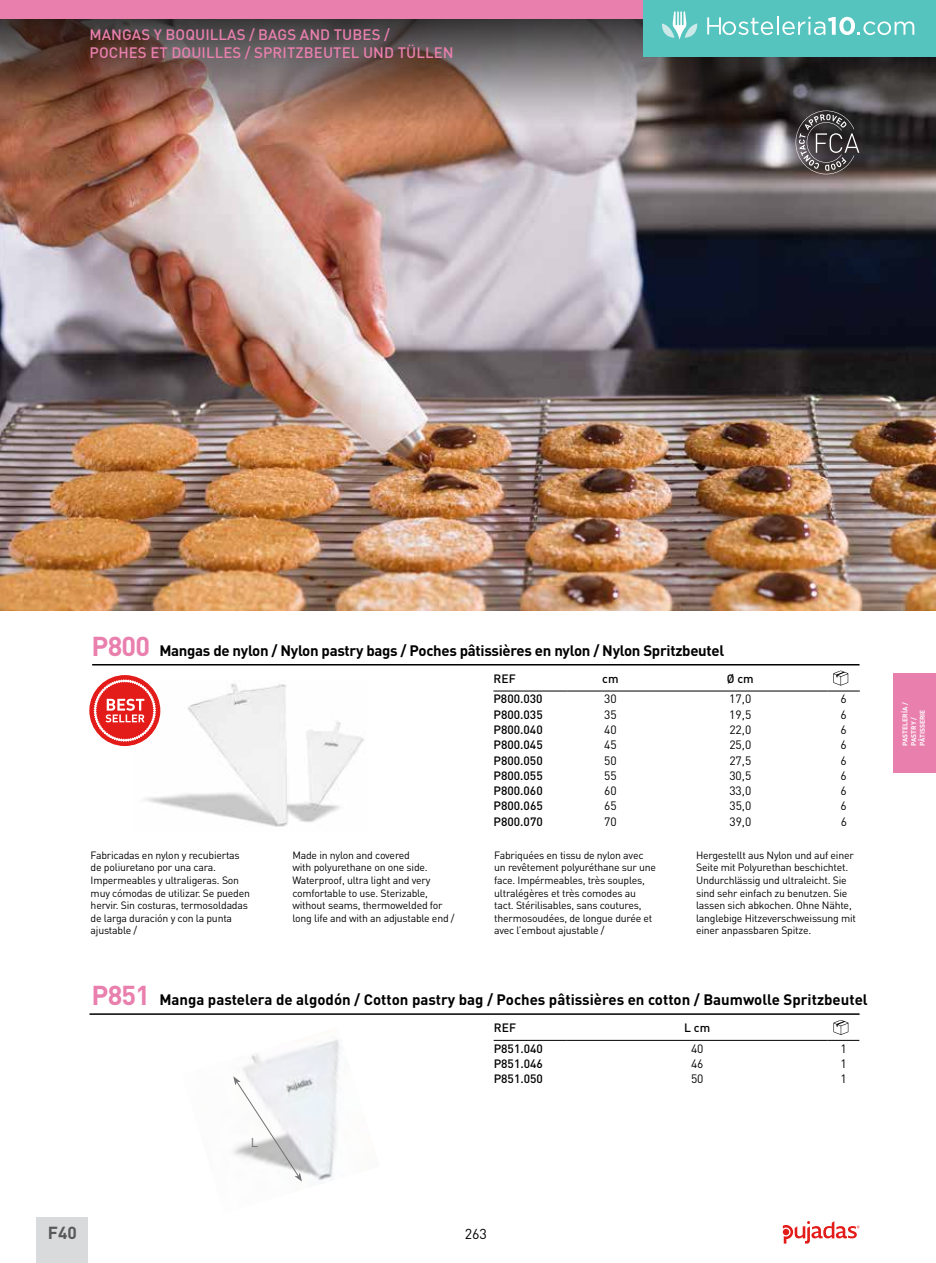
<style>
.page{position:relative;width:936px;height:1263px;background:#fff}
.page>*{position:absolute;margin:0;border:0;box-sizing:border-box;transform-origin:0 0}
.t1{font:700 17.25px "DIN Pro";color:#57585a}
.t2{font:700 15px "DIN Pro";letter-spacing:-.01em;color:#000}
.t3{font:500 15px/18px "DIN Pro";letter-spacing:.005em;color:#e97fad}
.t4{font:14.25px "DIN Pro";color:#000}
.t5{font:12.75px "DIN Pro";color:#707172}
.t6{font:500 12px "DIN Pro";color:#000}
.t7{font:12px "DIN Pro";color:#000}
.t8{font:10.5px/12.6px "DIN Pro";letter-spacing:-.02em;color:#000}
.t9{font:700 6.75px/8.7px "DIN Pro";color:#fff}
.s1{font-size:27px;color:#e97fad}
</style>
<div class="page">
<img style="left:0;top:124px;width:935px;height:486px">
<img style="left:0;top:19px;width:935px;height:105px">
<img style="left:242px;top:1039px;width:98px;height:145px">
<hr style="left:92px;top:664px;width:767px;height:1px;background:#000">
<hr style="left:89px;top:1013px;width:770px;height:2px;background:#000">
<img style="left:135px;top:683px;width:229px;height:144px">
<svg style="left:233px;top:1076px;width:69px;height:106px"></svg>
<svg style="left:795px;top:111px;width:64px;height:63px;background:#534f50"></svg>
<svg style="left:89px;top:675px;width:72px;height:71px"></svg>
<svg style="left:94px;top:680px;width:62px;height:61px"></svg>
<div style="left:0;top:0;width:859px;height:19px;background:#e97fad"></div>
<div style="left:37px;top:1217px;width:51px;height:46px;background:#d9dadb"></div>
<hr style="left:493px;top:1040px;width:73px;height:1px;background:#000">
<hr style="left:566px;top:1040px;width:261px;height:1px;background:#000">
<hr style="left:827px;top:1040px;width:32px;height:1px;background:#000">
<svg style="left:833px;top:1020px;width:15px;height:15px"></svg>
<hr style="left:493px;top:691px;width:75px;height:1px;background:#000">
<hr style="left:568px;top:691px;width:85px;height:1px;background:#000">
<hr style="left:653px;top:691px;width:174px;height:1px;background:#000">
<hr style="left:827px;top:691px;width:32px;height:1px;background:#000">
<svg style="left:833px;top:670px;width:15px;height:16px"></svg>
<svg style="left:782px;top:1221px;width:77px;height:22px"></svg>
<div style="left:893px;top:674px;width:42px;height:99px;background:#e97fad"></div>
<div style="left:643px;top:0;width:292px;height:57px;background:#55c3be"></div>
<svg style="left:707px;top:16px;width:207px;height:19px"></svg>
<svg style="left:661px;top:11px;width:37px;height:29px"></svg>
<h2 class="t3" style="left:90px;top:25px;width:365px">MANGAS Y BOQUILLAS / BAGS AND TUBES /<br>POCHES ET DOUILLES / SPRITZBEUTEL UND TÜLLEN</h2>
<h2 class="t2" style="left:91px;top:640px;width:634px"><span class="s1">P800</span> Mangas de nylon / Nylon pastry bags / Poches pâtissières en nylon / Nylon Spritzbeutel</h2>
<p class="t6" style="left:493px;top:670px;width:24px">REF</p>
<p class="t6" style="left:602px;top:670px;width:18px">cm</p>
<p class="t6" style="left:726px;top:670px;width:29px">Ø cm</p>
<p class="t6" style="left:493px;top:691px;width:51px">P800.030</p>
<p class="t7" style="left:604px;top:691px;width:14px">30</p>
<p class="t7" style="left:729px;top:691px;width:23px">17,0</p>
<p class="t7" style="left:840px;top:691px;width:8px">6</p>
<p class="t6" style="left:493px;top:706px;width:51px">P800.035</p>
<p class="t7" style="left:604px;top:706px;width:14px">35</p>
<p class="t7" style="left:729px;top:706px;width:23px">19,5</p>
<p class="t7" style="left:840px;top:706px;width:8px">6</p>
<p class="t6" style="left:493px;top:721px;width:51px">P800.040</p>
<p class="t7" style="left:604px;top:721px;width:14px">40</p>
<p class="t7" style="left:729px;top:721px;width:23px">22,0</p>
<p class="t7" style="left:840px;top:721px;width:8px">6</p>
<p class="t6" style="left:493px;top:737px;width:51px">P800.045</p>
<p class="t7" style="left:604px;top:737px;width:14px">45</p>
<p class="t7" style="left:729px;top:737px;width:23px">25,0</p>
<p class="t7" style="left:840px;top:737px;width:8px">6</p>
<p class="t6" style="left:493px;top:752px;width:51px">P800.050</p>
<p class="t7" style="left:604px;top:752px;width:14px">50</p>
<p class="t7" style="left:729px;top:752px;width:23px">27,5</p>
<p class="t7" style="left:840px;top:752px;width:8px">6</p>
<p class="t6" style="left:493px;top:767px;width:51px">P800.055</p>
<p class="t7" style="left:604px;top:767px;width:14px">55</p>
<p class="t7" style="left:729px;top:767px;width:23px">30,5</p>
<p class="t7" style="left:840px;top:767px;width:8px">6</p>
<p class="t6" style="left:493px;top:783px;width:51px">P800.060</p>
<p class="t7" style="left:604px;top:783px;width:14px">60</p>
<p class="t7" style="left:729px;top:783px;width:23px">33,0</p>
<p class="t7" style="left:840px;top:783px;width:8px">6</p>
<p class="t6" style="left:493px;top:798px;width:51px">P800.065</p>
<p class="t7" style="left:604px;top:798px;width:14px">65</p>
<p class="t7" style="left:729px;top:798px;width:23px">35,0</p>
<p class="t7" style="left:840px;top:798px;width:8px">6</p>
<p class="t6" style="left:493px;top:813px;width:51px">P800.070</p>
<p class="t7" style="left:604px;top:813px;width:14px">70</p>
<p class="t7" style="left:729px;top:813px;width:23px">39,0</p>
<p class="t7" style="left:840px;top:813px;width:8px">6</p>
<p class="t8" style="left:91px;top:848px;width:161px">Fabricadas en nylon y recubiertas de poliuretano por una cara.<br>Impermeables y ultraligeras. Son muy cómodas de utilizar. Se pueden hervir. Sin costuras, termosoldadas de larga duración y con la punta ajustable /</p>
<p class="t8" style="left:292px;top:848px;width:164px">Made in nylon and covered<br>with polyurethane on one side.<br>Waterproof, ultra light and very comfortable to use. Sterizable, without seams, thermowelded for long life and with an adjustable end /</p>
<p class="t8" style="left:494px;top:848px;width:163px">Fabriquées en tissu de nylon avec un revêtement polyuréthane sur une face. Impérmeables, très souples, ultralégères et très comodes au tact. Stérilisables, sans coutures, thermosoudées, de longue durée et avec l’embout ajustable /</p>
<p class="t8" style="left:696px;top:848px;width:161px">Hergestellt aus Nylon und auf einer Seite mit Polyurethan beschichtet.<br>Undurchlässig und ultraleicht. Sie sind sehr einfach zu benutzen. Sie lassen sich abkochen. Ohne Nähte, langlebige Hitzeverschweissung mit einer anpassbaren Spitze.</p>
<h2 class="t2" style="left:91px;top:989px;width:777px"><span class="s1">P851</span> Manga pastelera de algodón / Cotton pastry bag / Poches pâtissières en cotton / Baumwolle Spritzbeutel</h2>
<p class="t5" style="left:251px;top:1133px;width:9px">L</p>
<p class="t6" style="left:493px;top:1019px;width:24px">REF</p>
<p class="t6" style="left:684px;top:1019px;width:28px">L cm</p>
<p class="t6" style="left:493px;top:1040px;width:51px">P851.040</p>
<p class="t7" style="left:691px;top:1040px;width:14px">40</p>
<p class="t7" style="left:840px;top:1040px;width:8px">1</p>
<p class="t6" style="left:493px;top:1055px;width:51px">P851.046</p>
<p class="t7" style="left:691px;top:1055px;width:14px">46</p>
<p class="t7" style="left:840px;top:1055px;width:8px">1</p>
<p class="t6" style="left:493px;top:1071px;width:51px">P851.050</p>
<p class="t7" style="left:691px;top:1071px;width:14px">50</p>
<p class="t7" style="left:840px;top:1071px;width:8px">1</p>
<h1 class="t1" style="left:48px;top:1220px;width:30px">F40</h1>
<h3 class="t4" style="left:464px;top:1224px;width:24px">263</h3>
<p class="t9" style="left:900px;top:746px;width:45px;rotate:-90deg">PASTELERÍA /<br>PASTRY /<br>PÂTISSERIE</p>
</div>
